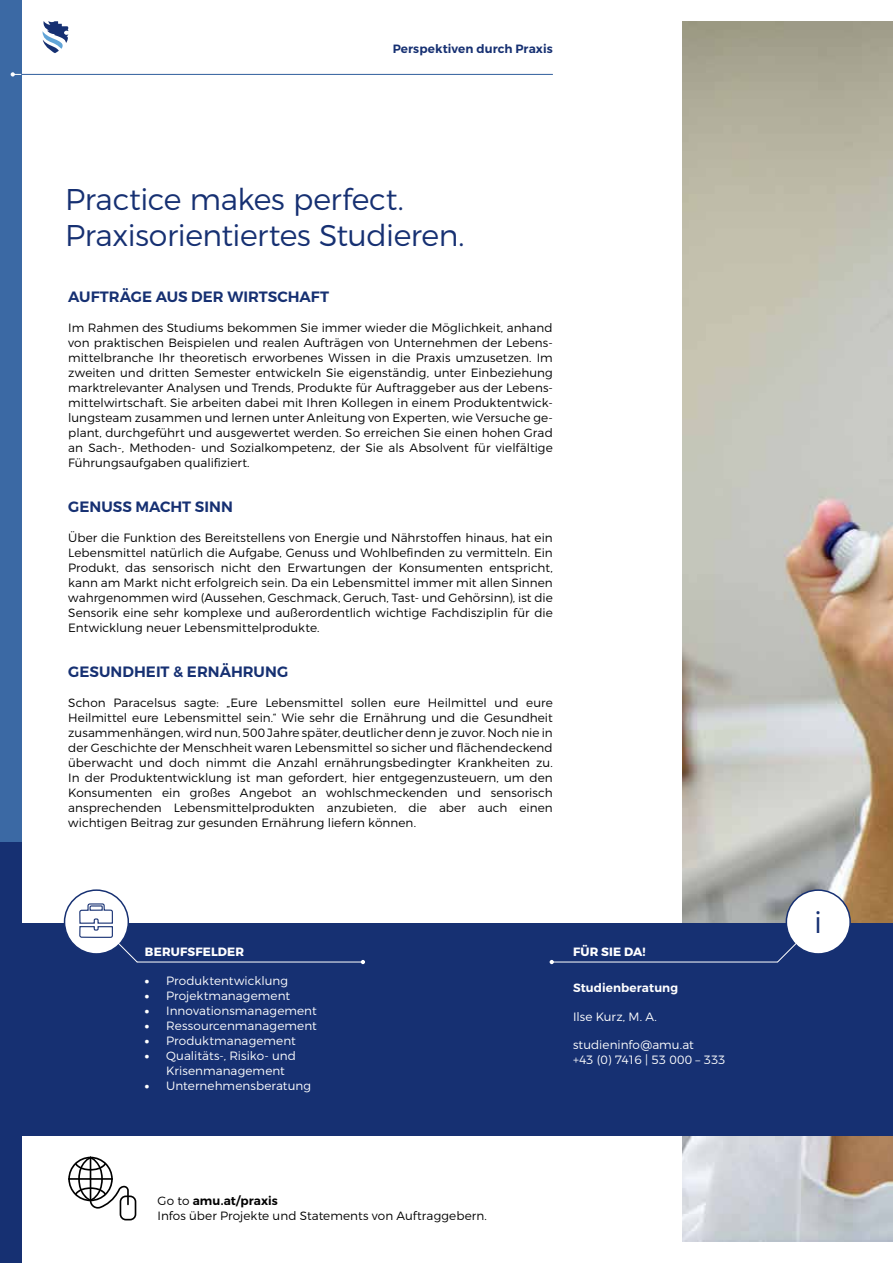
<style>
.page{position:relative;width:893px;height:1263px;background:#fff}
.page>*{position:absolute;margin:0;border:0;box-sizing:border-box;transform-origin:0 0}
.t1{font:300 30px/36px "Montserrat";letter-spacing:-.015em;color:#163072}
.t2{font:600 15px "Montserrat";color:#163072}
.t3{font:300 12px/15px "Montserrat";letter-spacing:.005em;color:#000;text-align:justify}
.t4{font:300 12px/14.4px "Montserrat";letter-spacing:.005em;color:#fff}
.t5{font:600 12px "Montserrat";letter-spacing:.005em;color:#163072}
.t6{font:700 12px "Montserrat";letter-spacing:.015em;color:#fff}
.t7{font:600 12px "Montserrat";letter-spacing:.005em;color:#fff}
.s1{font-weight:900}
.s2{font-weight:600}
</style>
<div class="page">
<img style="left:682px;top:21px;width:211px;height:1221px">
<div style="left:21px;top:923px;width:872px;height:212px;background:#163072"></div>
<div style="left:65px;top:890px;width:63px;height:64px;background:#fff;border-radius:50%"></div>
<div style="left:64px;top:889px;width:65px;height:66px;border:2px solid #163072;border-radius:50%"></div>
<svg style="left:361px;top:960px;width:4px;height:4px"></svg>
<hr style="left:137px;top:962px;width:226px;height:1px;background:#fff">
<svg style="left:79px;top:903px;width:59px;height:60px"></svg>
<svg style="left:68px;top:1156px;width:68px;height:64px"></svg>
<div style="left:0;top:0;width:21px;height:1263px;background:#163072"></div>
<div style="left:0;top:0;width:21px;height:842px;background:#3b69a4"></div>
<hr style="left:21px;top:74px;width:532px;height:1px;background:#61a4d7">
<svg style="left:11px;top:72px;width:10px;height:5px"></svg>
<svg style="left:43px;top:21px;width:25px;height:32px"></svg>
<svg style="left:550px;top:960px;width:4px;height:4px"></svg>
<hr style="left:552px;top:962px;width:226px;height:1px;background:#fff">
<div style="left:786px;top:890px;width:64px;height:64px;background:#fff;border-radius:50%"></div>
<div style="left:786px;top:889px;width:65px;height:66px;border:2px solid #163072;border-radius:50%"></div>
<svg style="left:776px;top:921px;width:43px;height:42px"></svg>
<p class="t5" style="left:393px;top:41px;width:162px">Perspektiven durch Praxis</p>
<h1 class="t1" style="left:65px;top:181px;width:401px">Practice makes perfect.<br>Praxisorientiertes Studieren.</h1>
<p class="t2" style="left:68px;top:287px;width:262px">AUFTRÄGE AUS DER WIRTSCHAFT</p>
<p class="t3" style="left:68px;top:320px;width:486px">Im Rahmen des Studiums bekommen Sie immer wieder die Möglichkeit, anhand von praktischen Beispielen und realen Aufträgen von Unternehmen der Lebens&shy;mittelbranche Ihr theoretisch erworbenes Wissen in die Praxis umzusetzen. Im zweiten und dritten Semester entwickeln Sie eigenständig, unter Einbeziehung marktrelevanter Analysen und Trends, Produkte für Auftraggeber aus der Lebens&shy;mittelwirtschaft. Sie arbeiten dabei mit Ihren Kollegen in einem Produktentwick&shy;lungsteam zusammen und lernen unter Anleitung von Experten, wie Versuche ge&shy;plant, durchgeführt und ausgewertet werden. So erreichen Sie einen hohen Grad an Sach-, Methoden- und Sozialkompetenz, der Sie als Absolvent für vielfältige Führungsaufgaben qualifiziert.</p>
<p class="t2" style="left:68px;top:497px;width:166px">GENUSS MACHT SINN</p>
<p class="t3" style="left:68px;top:530px;width:486px">Über die Funktion des Bereitstellens von Energie und Nährstoffen hinaus, hat ein Lebensmittel natürlich die Aufgabe, Genuss und Wohlbefinden zu vermitteln. Ein Produkt, das sensorisch nicht den Erwartungen der Konsumenten entspricht, kann am Markt nicht erfolgreich sein. Da ein Lebensmittel immer mit allen Sinnen wahrgenommen wird (Aussehen, Geschmack, Geruch, Tast- und Gehörsinn), ist die Sensorik eine sehr komplexe und außerordentlich wichtige Fachdisziplin für die Entwicklung neuer Lebensmittelprodukte.</p>
<p class="t2" style="left:68px;top:662px;width:221px">GESUNDHEIT &amp; ERNÄHRUNG</p>
<p class="t3" style="left:68px;top:695px;width:486px">Schon Paracelsus sagte: „Eure Lebensmittel sollen eure Heilmittel und eure Heilmittel eure Lebensmittel sein.“ Wie sehr die Ernährung und die Gesundheit zusammenhängen, wird nun, 500 Jahre später, deutlicher denn je zuvor. Noch nie in der Geschichte der Menschheit waren Lebensmittel so sicher und flächendeckend überwacht und doch nimmt die Anzahl ernährungsbedingter Krankheiten zu.<br>In der Produktentwicklung ist man gefordert, hier entgegenzusteuern, um den Konsumenten ein großes Angebot an wohlschmeckenden und sensorisch ansprechenden Lebensmittelprodukten anzubieten, die aber auch einen wichtigen Beitrag zur gesunden Ernährung liefern können.</p>
<p class="t6" style="left:145px;top:944px;width:101px">BERUFSFELDER</p>
<p class="t4" style="left:145px;top:973px;width:145px"><span class="s1">•</span> Produktentwicklung</p>
<p class="t4" style="left:145px;top:988px;width:147px"><span class="s1">•</span> Projektmanagement</p>
<p class="t4" style="left:145px;top:1003px;width:173px"><span class="s1">•</span> Innovationsmanagement</p>
<p class="t4" style="left:145px;top:1018px;width:173px"><span class="s1">•</span> Ressourcenmanagement</p>
<p class="t4" style="left:145px;top:1033px;width:152px"><span class="s1">•</span> Produktmanagement</p>
<p class="t4" style="left:166px;top:1048px;width:131px;line-height:15px;text-indent:-21px"><span class="s1">•</span> Qualitäts-, Risiko- und<br>Krisenmanagement</p>
<p class="t4" style="left:145px;top:1078px;width:168px"><span class="s1">•</span> Unternehmensberatung</p>
<p class="t3" style="left:158px;top:1193px;width:331px">Go to <span class="s2">amu.at/praxis<br></span>Infos über Projekte und Statements von Auftraggebern.</p>
<p class="t6" style="left:573px;top:944px;width:74px">FÜR SIE DA!</p>
<p class="t7" style="left:573px;top:980px;width:107px">Studienberatung</p>
<p class="t4" style="left:573px;top:1009px;width:86px">Ilse Kurz, M. A.</p>
<p class="t4" style="left:573px;top:1038px;width:154px">studieninfo@amu.at<br>+43 (0) 7416 | 53 000 – 333</p>
<h1 class="t1" style="left:814px;top:904px;width:10px">i</h1>
</div>
